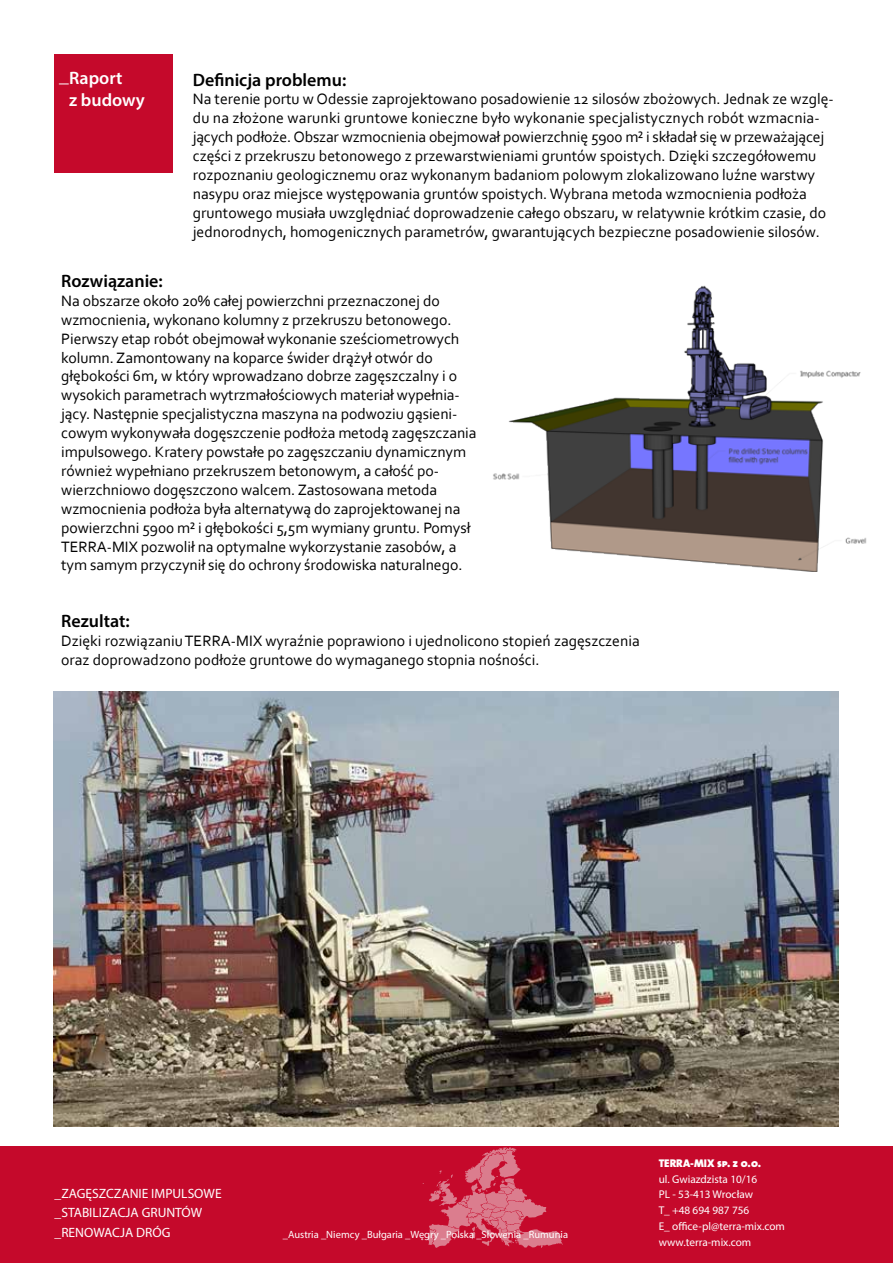
<style>
.page{position:relative;width:893px;height:1263px;background:#fff}
.page>*{position:absolute;margin:0;border:0;box-sizing:border-box;transform-origin:0 0}
.t1{font:19.5px "Myriad Pro";color:#fff}
.t2{font:600 18px "Myriad Pro";color:#000}
.t3{font:600 18px/21.6px "Myriad Pro";color:#fff}
.t4{font:15.75px/18.9px "Corbel";letter-spacing:-.005em;color:#000}
.t5{font:13.5px/19.5px "Myriad Pro";color:#fff}
.t6{font:11.25px/15.8px "Myriad Pro";color:#fff}
.t7{font:11.25px "The Mix Black Caps";color:#fff}
.t8{font:10.5px "Myriad Pro";color:#fff}
</style>
<div class="page">
<img style="left:53px;top:691px;width:786px;height:436px">
<img style="left:493px;top:285px;width:374px;height:286px">
<div style="left:54px;top:54px;width:119px;height:119px;background:#c5092b"></div>
<div style="left:0;top:1146px;width:893px;height:117px;background:#c5092b"></div>
<svg style="left:422px;top:1147px;width:141px;height:101px"></svg>
<img style="left:478px;top:1153px;width:37px;height:39px">
<p class="t1" style="left:59px;top:64px;width:11px">_</p>
<p class="t3" style="left:69px;top:67px;width:77px">Raport<br>z budowy</p>
<p class="t2" style="left:193px;top:68px;width:155px">Definicja problemu:</p>
<p class="t4" style="left:193px;top:89px;width:643px">Na terenie portu w Odessie zaprojektowano posadowienie 12 silosów zbożowych. Jednak ze wzglę&shy;du na złożone warunki gruntowe konieczne było wykonanie specjalistycznych robót wzmacnia&shy;jących podłoże. Obszar wzmocnienia obejmował powierzchnię 5900 m² i składał się w przeważającej części z przekruszu betonowego z przewarstwieniami gruntów spoistych. Dzięki szczegółowemu rozpoznaniu geologicznemu oraz wykonanym badaniom polowym zlokalizowano luźne warstwy nasypu oraz miejsce występowania gruntów spoistych. Wybrana metoda wzmocnienia podłoża gruntowego musiała uwzględniać doprowadzenie całego obszaru, w relatywnie krótkim czasie, do jednorodnych, homogenicznych parametrów, gwarantujących bezpieczne posadowienie silosów.</p>
<p class="t2" style="left:61px;top:269px;width:103px">Rozwiązanie:</p>
<p class="t4" style="left:61px;top:291px;width:417px">Na obszarze około 20% całej powierzchni przeznaczonej do wzmocnienia, wykonano kolumny z przekruszu betonowego.<br>Pierwszy etap robót obejmował wykonanie sześciometrowych kolumn. Zamontowany na koparce świder drążył otwór do głębokości 6m, w który wprowadzano dobrze zagęszczalny i o wysokich parametrach wytrzmałościowych materiał wypełnia&shy;jący. Następnie specjalistyczna maszyna na podwoziu gąsieni&shy;cowym wykonywała dogęszczenie podłoża metodą zagęszczania impulsowego. Kratery powstałe po zagęszczaniu dynamicznym również wypełniano przekruszem betonowym, a całość po&shy;wierzchniowo dogęszczono walcem. Zastosowana metoda wzmocnienia podłoża była alternatywą do zaprojektowanej na powierzchni 5900 m² i głębokości 5,5m wymiany gruntu. Pomysł TERRA-MIX pozwolił na optymalne wykorzystanie zasobów, a tym samym przyczynił się do ochrony środowiska naturalnego.</p>
<p class="t2" style="left:61px;top:610px;width:70px">Rezultat:</p>
<p class="t4" style="left:61px;top:631px;width:580px">Dzięki rozwiązaniu TERRA-MIX wyraźnie poprawiono i ujednolicono stopień zagęszczenia oraz doprowadzono podłoże gruntowe do wymaganego stopnia nośności.</p>
<p class="t5" style="left:55px;top:1183px;width:169px">_ZAGĘSZCZANIE IMPULSOWE _STABILIZACJA GRUNTÓW _RENOWACJA DRÓG</p>
<p class="t8" style="left:283px;top:1228px;width:287px">_Austria _Niemcy _Bułgaria _Węgry _Polska _Słowenia _Rumunia</p>
<p class="t7" style="left:659px;top:1153px;width:104px">TERRA-MIX sp. z o.o.</p>
<p class="t6" style="left:659px;top:1171px;width:128px">ul. Gwiazdzista 10/16<br>PL - 53-413 Wrocław<br>T_ +48 694 987 756<br>E_ office-pl@terra-mix.com www.terra-mix.com</p>
</div>
